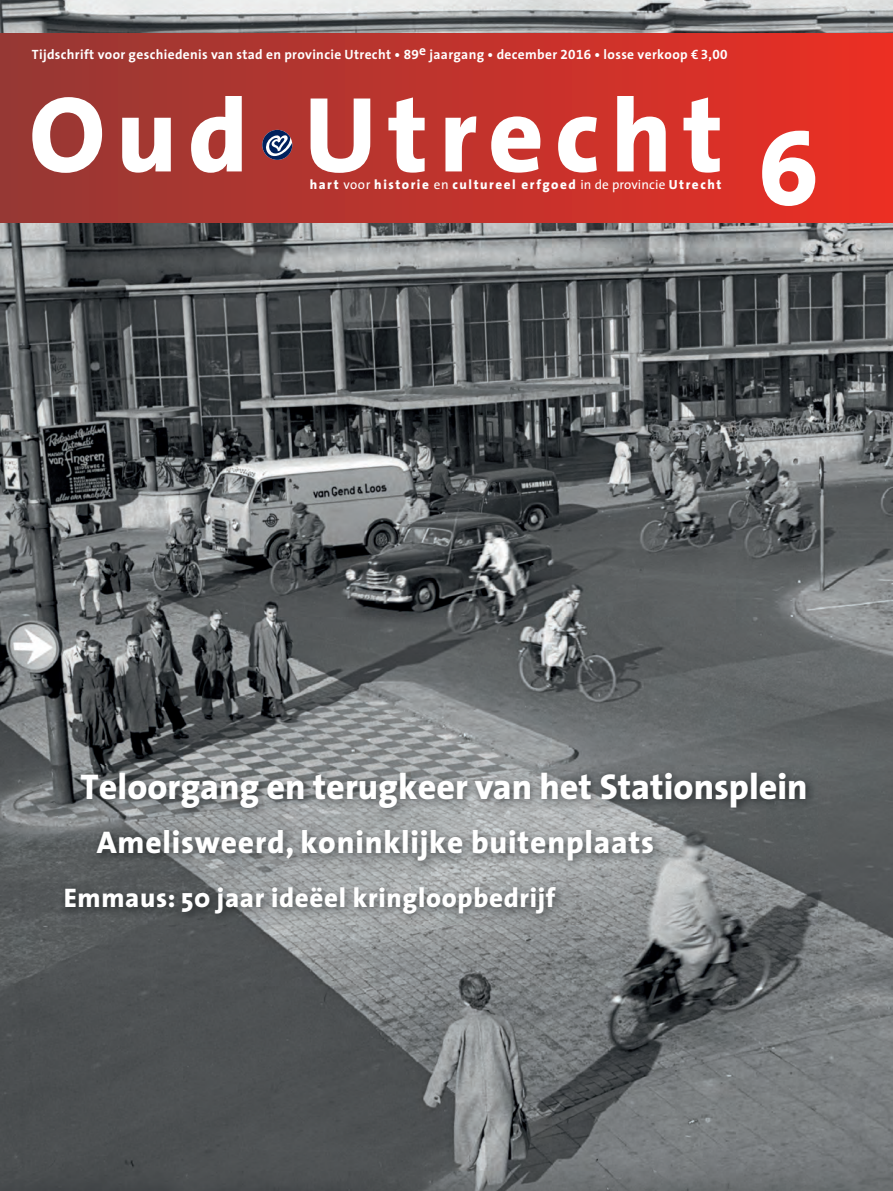
<style>
.page{position:relative;width:893px;height:1191px;background:#fff}
.page>*{position:absolute;margin:0;border:0;box-sizing:border-box;transform-origin:0 0}
.t1{font:800 108px "The Sans";letter-spacing:.1em;color:#fff}
.t2{font:108px "The Sans Extra Bold Expert";color:#fff}
.t3{font:800 36px "The Sans";color:#fff}
.t4{font:800 31.5px "The Sans";letter-spacing:.025em;color:#fff}
.t5{font:800 27px "The Sans";letter-spacing:.025em;color:#fff}
.t6{font:700 13.5px "The Sans";letter-spacing:.025em;color:#fff}
.t7{font:800 13.2px "The Sans";letter-spacing:.115em;color:#fff}
.s1{font-family:"The Sans Bold Expert";font-weight:400}
.s2{font-weight:400}
</style>
<div class="page">
<img style="left:0;top:0;width:893px;height:34px">
<img style="left:0;top:223px;width:893px;height:968px">
<div style="left:0;top:34px;width:893px;height:189px;background:linear-gradient(to right,#953834,#eb2f25)"></div>
<svg style="left:262px;top:130px;width:30px;height:30px"></svg>
<img style="left:58px;top:765px;width:759px;height:159px">
<p class="t6" style="left:32px;top:43px;width:697px">Tijdschrift voor geschiedenis van stad en provincie Utrecht • <span class="s1">89</span>e jaargang • december <span class="s1">2016</span> • losse verkoop € <span class="s1">3,00</span></p>
<h1 class="t1" style="left:29px;top:44px;width:696px">Oud Utrecht</h1>
<p class="t7" style="left:310px;top:174px;width:413px">hart <span class="s2">voor</span> historie <span class="s2">en</span> cultureel erfgoed <span class="s2">in de provincie</span> Utrecht</p>
<h1 class="t2" style="left:759px;top:77px;width:61px">6</h1>
<h1 class="t1" style="left:29px;top:724px;width:696px">Oud Utrecht</h1>
<h2 class="t3" style="left:81px;top:756px;width:728px">Teloorgang en terugkeer van het Stationsplein</h2>
<h3 class="t4" style="left:97px;top:815px;width:559px">Amelisweerd, koninklijke buitenplaats</h3>
<h3 class="t5" style="left:64px;top:875px;width:493px">Emmaus: 50 jaar ideëel kringloopbedrijf</h3>
</div>
